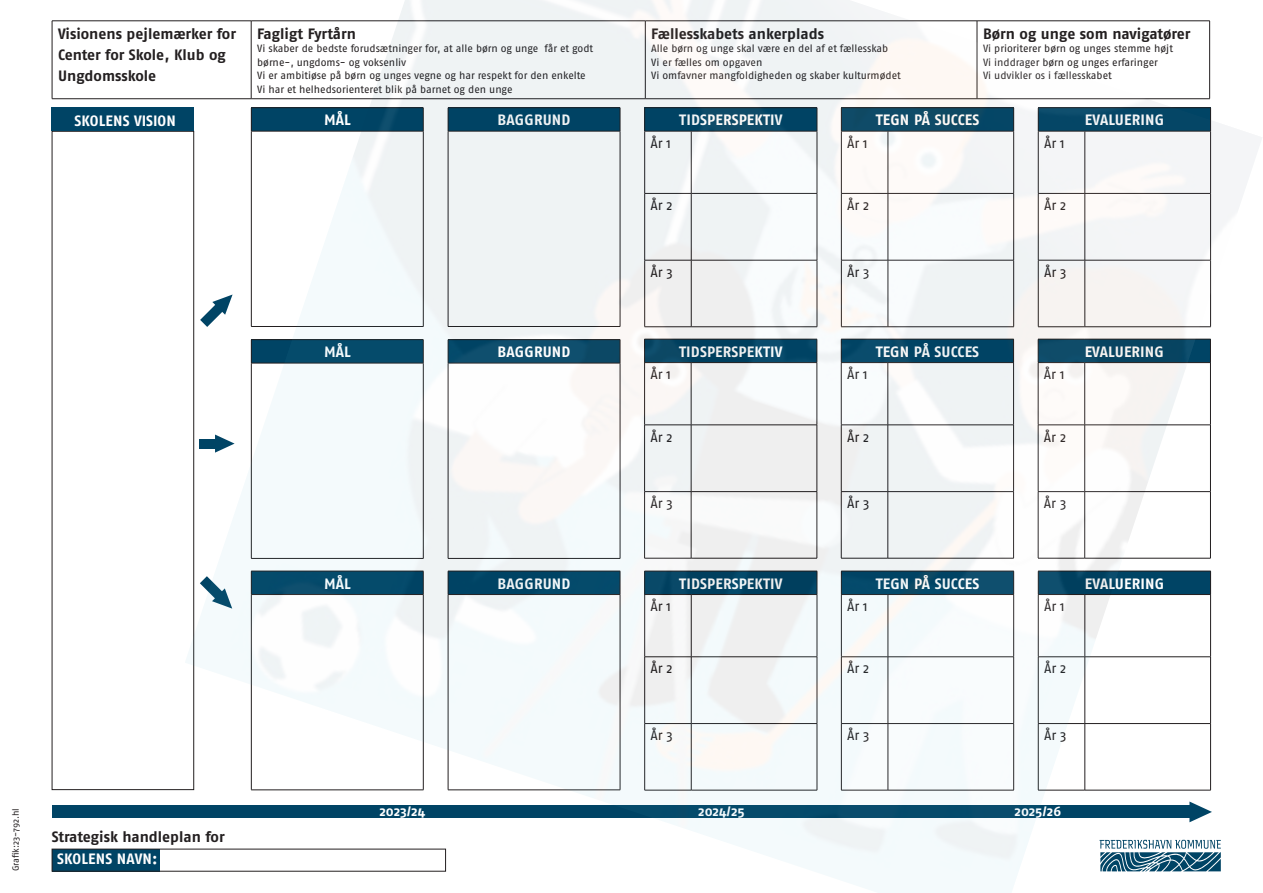
<style>
.page{position:relative;width:1263px;height:893px;background:#fff}
.page>*{position:absolute;margin:0;border:0;box-sizing:border-box;transform-origin:0 0}
.t1{font:700 15px "Fago Pro";letter-spacing:.01em;color:#fff}
.t2{font:700 15px/21px "Fago Pro";letter-spacing:-.005em;color:#231f20}
.t3{font:13.65px "Fago Pro";color:#231f20}
.t4{font:700 13.5px "Fago Pro";letter-spacing:-.005em;color:#fff}
.t5{font:10.5px "Fago Pro";letter-spacing:-.005em;color:#231f20}
.t6{font:9px "Fago Pro";letter-spacing:-.01em;color:#231f20}
</style>
<div class="page">
<div style="left:52px;top:806px;width:1141px;height:12px;background:#004465"></div>
<hr style="left:52px;top:21px;width:199px;height:1px;background:#231f20">
<hr style="left:52px;top:21px;width:1px;height:78px;background:#231f20">
<hr style="left:52px;top:98px;width:199px;height:1px;background:#231f20">
<div style="left:52px;top:108px;width:142px;height:23px;background:#004465"></div>
<div style="left:52px;top:849px;width:108px;height:22px;background:#004465"></div>
<div style="left:52px;top:849px;width:394px;height:22px;border:1px solid #231f20"></div>
<img style="left:185px;top:0;width:1077px;height:893px">
<p class="t6" style="left:10px;top:871px;width:65px;rotate:-90deg">Grafik:23-792.hl</p>
<p class="t2" style="left:58px;top:23px;width:179px">Visionens pejlemærker for</p>
<p class="t2" style="left:58px;top:44px;width:169px">Center for Skole, Klub og<br>Ungdomsskole</p>
<p class="t1" style="left:75px;top:111px;width:103px">SKOLENS VISION</p>
<p class="t2" style="left:257px;top:23px;width:100px">Fagligt Fyrtårn</p>
<p class="t5" style="left:257px;top:42px;width:338px">Vi skaber de bedste forudsætninger for, at alle børn og unge får et godt</p>
<p class="t5" style="left:257px;top:56px;width:151px">børne-, ungdoms- og voksenliv</p>
<p class="t5" style="left:257px;top:69px;width:330px">Vi er ambitiøse på børn og unges vegne og har respekt for den enkelte</p>
<p class="t5" style="left:257px;top:83px;width:257px">Vi har et helhedsorienteret blik på barnet og den unge</p>
<p class="t1" style="left:324px;top:111px;width:28px">MÅL</p>
<p class="t1" style="left:498px;top:111px;width:74px">BAGGRUND</p>
<p class="t1" style="left:324px;top:343px;width:28px">MÅL</p>
<p class="t1" style="left:498px;top:343px;width:74px">BAGGRUND</p>
<p class="t1" style="left:326px;top:573px;width:28px">MÅL</p>
<p class="t1" style="left:324px;top:574px;width:28px">MÅL</p>
<p class="t1" style="left:498px;top:574px;width:74px">BAGGRUND</p>
<p class="t2" style="left:651px;top:23px;width:174px">Fællesskabets ankerplads</p>
<p class="t5" style="left:651px;top:42px;width:239px">Alle børn og unge skal være en del af et fællesskab</p>
<p class="t5" style="left:651px;top:56px;width:113px">Vi er fælles om opgaven</p>
<p class="t5" style="left:651px;top:69px;width:251px">Vi omfavner mangfoldigheden og skaber kulturmødet</p>
<p class="t2" style="left:983px;top:23px;width:209px">Børn og unge som navigatører</p>
<p class="t5" style="left:983px;top:42px;width:191px">Vi prioriterer børn og unges stemme højt</p>
<p class="t5" style="left:983px;top:56px;width:176px">Vi inddrager børn og unges erfaringer</p>
<p class="t5" style="left:983px;top:69px;width:130px">Vi udvikler os i fællesskabet</p>
<p class="t1" style="left:679px;top:111px;width:105px">TIDSPERSPEKTIV</p>
<p class="t1" style="left:876px;top:111px;width:105px">TEGN PÅ SUCCES</p>
<p class="t1" style="left:1085px;top:111px;width:81px">EVALUERING</p>
<p class="t3" style="left:650px;top:135px;width:22px">År 1</p>
<p class="t3" style="left:847px;top:135px;width:22px">År 1</p>
<p class="t3" style="left:1044px;top:135px;width:22px">År 1</p>
<p class="t3" style="left:650px;top:197px;width:24px">År 2</p>
<p class="t3" style="left:847px;top:197px;width:24px">År 2</p>
<p class="t3" style="left:1044px;top:197px;width:24px">År 2</p>
<p class="t3" style="left:650px;top:264px;width:24px">År 3</p>
<p class="t3" style="left:847px;top:264px;width:24px">År 3</p>
<p class="t3" style="left:1044px;top:264px;width:24px">År 3</p>
<p class="t1" style="left:679px;top:343px;width:105px">TIDSPERSPEKTIV</p>
<p class="t1" style="left:876px;top:343px;width:105px">TEGN PÅ SUCCES</p>
<p class="t1" style="left:1085px;top:343px;width:81px">EVALUERING</p>
<p class="t3" style="left:650px;top:366px;width:22px">År 1</p>
<p class="t3" style="left:847px;top:366px;width:22px">År 1</p>
<p class="t3" style="left:1044px;top:366px;width:22px">År 1</p>
<p class="t3" style="left:650px;top:428px;width:24px">År 2</p>
<p class="t3" style="left:847px;top:428px;width:24px">År 2</p>
<p class="t3" style="left:1044px;top:428px;width:24px">År 2</p>
<p class="t3" style="left:650px;top:495px;width:24px">År 3</p>
<p class="t3" style="left:847px;top:495px;width:24px">År 3</p>
<p class="t3" style="left:1044px;top:495px;width:24px">År 3</p>
<p class="t1" style="left:679px;top:574px;width:105px">TIDSPERSPEKTIV</p>
<p class="t1" style="left:876px;top:574px;width:105px">TEGN PÅ SUCCES</p>
<p class="t1" style="left:1085px;top:574px;width:81px">EVALUERING</p>
<p class="t3" style="left:650px;top:598px;width:22px">År 1</p>
<p class="t3" style="left:847px;top:598px;width:22px">År 1</p>
<p class="t3" style="left:1044px;top:598px;width:22px">År 1</p>
<p class="t3" style="left:650px;top:660px;width:24px">År 2</p>
<p class="t3" style="left:847px;top:660px;width:24px">År 2</p>
<p class="t3" style="left:1044px;top:660px;width:24px">År 2</p>
<p class="t3" style="left:650px;top:727px;width:24px">År 3</p>
<p class="t3" style="left:847px;top:727px;width:24px">År 3</p>
<p class="t3" style="left:1044px;top:727px;width:24px">År 3</p>
<p class="t2" style="left:52px;top:826px;width:174px">Strategisk handleplan for</p>
<p class="t1" style="left:57px;top:850px;width:102px">SKOLENS NAVN:</p>
<p class="t4" style="left:379px;top:803px;width:47px">2023/24</p>
<p class="t4" style="left:698px;top:803px;width:48px">2024/25</p>
<p class="t4" style="left:1015px;top:803px;width:48px">2025/26</p>
</div>
